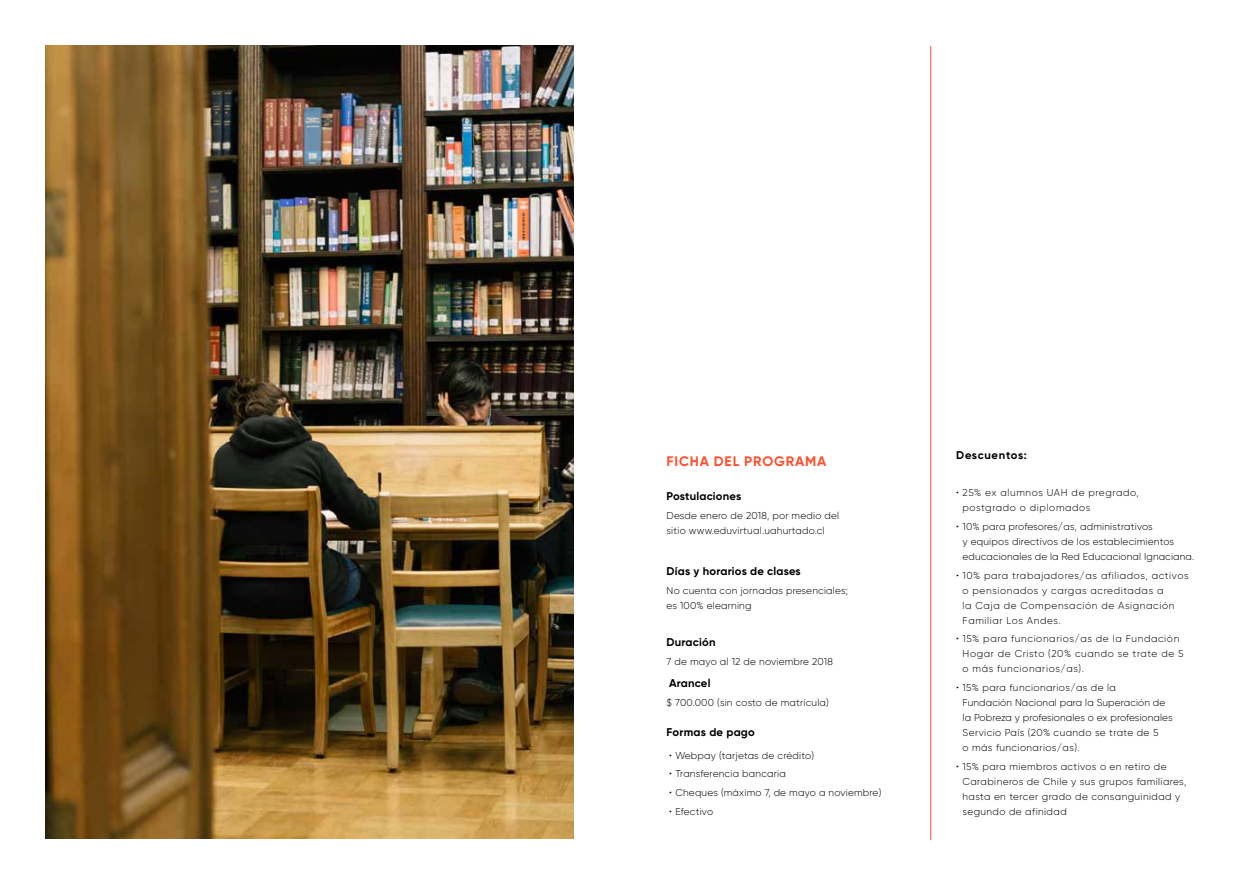
<style>
.page{position:relative;width:1241px;height:886px;background:#fff}
.page>*{position:absolute;margin:0;border:0;box-sizing:border-box;transform-origin:0 0}
.t1{font:700 13.75px "Gilroy";letter-spacing:.06em;color:#ff4f2c}
.t2{font:700 11.25px "Gilroy";letter-spacing:.02em;color:#000}
.t3{font:700 11.25px "Gilroy";letter-spacing:.06em;color:#000}
.t4{font:300 10px/15px "Gilroy";letter-spacing:.02em;color:#000}
.t5{font:300 10px/15px "Gilroy";letter-spacing:.06em;color:#000}
.t6{font:300 10px/15px "Gilroy";letter-spacing:.04em;color:#000}
</style>
<div class="page">
<img style="left:45px;top:45px;width:528px;height:794px">
<hr style="left:930px;top:46px;width:1px;height:794px;background:#ff4f2c">
<h1 class="t1" style="left:666px;top:453px;width:161px">FICHA DEL PROGRAMA</h1>
<p class="t2" style="left:666px;top:489px;width:76px">Postulaciones</p>
<p class="t4" style="left:666px;top:507px;width:174px">Desde enero de 2018, por medio del sitio www.eduvirtual.uahurtado.cl</p>
<p class="t2" style="left:666px;top:564px;width:136px">Días y horarios de clases</p>
<p class="t4" style="left:666px;top:582px;width:183px">No cuenta con jornadas presenciales; es 100% elearning</p>
<p class="t2" style="left:666px;top:635px;width:50px">Duración</p>
<p class="t4" style="left:666px;top:654px;width:168px">7 de mayo al 12 de noviembre 2018</p>
<p class="t2" style="left:669px;top:676px;width:43px">Arancel</p>
<p class="t4" style="left:666px;top:695px;width:164px">$ 700.000 (sin costo de matrícula)</p>
<p class="t2" style="left:666px;top:725px;width:90px">Formas de pago</p>
<p class="t4" style="left:669px;top:747px;width:146px">• Webpay (tarjetas de crédito)</p>
<p class="t4" style="left:669px;top:766px;width:118px">• Transferencia bancaria</p>
<p class="t4" style="left:669px;top:785px;width:214px">• Cheques (máximo 7, de mayo a noviembre)</p>
<p class="t4" style="left:669px;top:804px;width:46px">• Efectivo</p>
<p class="t3" style="left:956px;top:448px;width:72px">Descuentos:</p>
<p class="t5" style="left:962px;top:485px;width:178px;text-indent:-6px">• 25% ex alumnos UAH de pregrado, postgrado o diplomados</p>
<p class="t4" style="left:962px;top:519px;width:233px;text-indent:-6px">• 10% para profesores/as, administrativos<br>y equipos directivos de los establecimientos educacionales de la Red Educacional Ignaciana.</p>
<p class="t5" style="left:962px;top:567px;width:227px;text-indent:-6px">• 10% para trabajadores/as afiliados, activos o pensionados y cargas acreditadas a<br>la Caja de Compensación de Asignación Familiar Los Andes.</p>
<p class="t5" style="left:962px;top:631px;width:222px;text-indent:-6px">• 15% para funcionarios/as de la Fundación<br>Hogar de Cristo (20% cuando se trate de 5 o más funcionarios/as).</p>
<p class="t4" style="left:962px;top:680px;width:211px;text-indent:-6px">• 15% para funcionarios/as de la<br>Fundación Nacional para la Superación de la Pobreza y profesionales o ex profesionales Servicio País (20% cuando se trate de 5<br>o más funcionarios/as).</p>
<p class="t6" style="left:962px;top:759px;width:225px;text-indent:-6px">• 15% para miembros activos o en retiro de Carabineros de Chile y sus grupos familiares, hasta en tercer grado de consanguinidad y segundo de afinidad</p>
</div>
